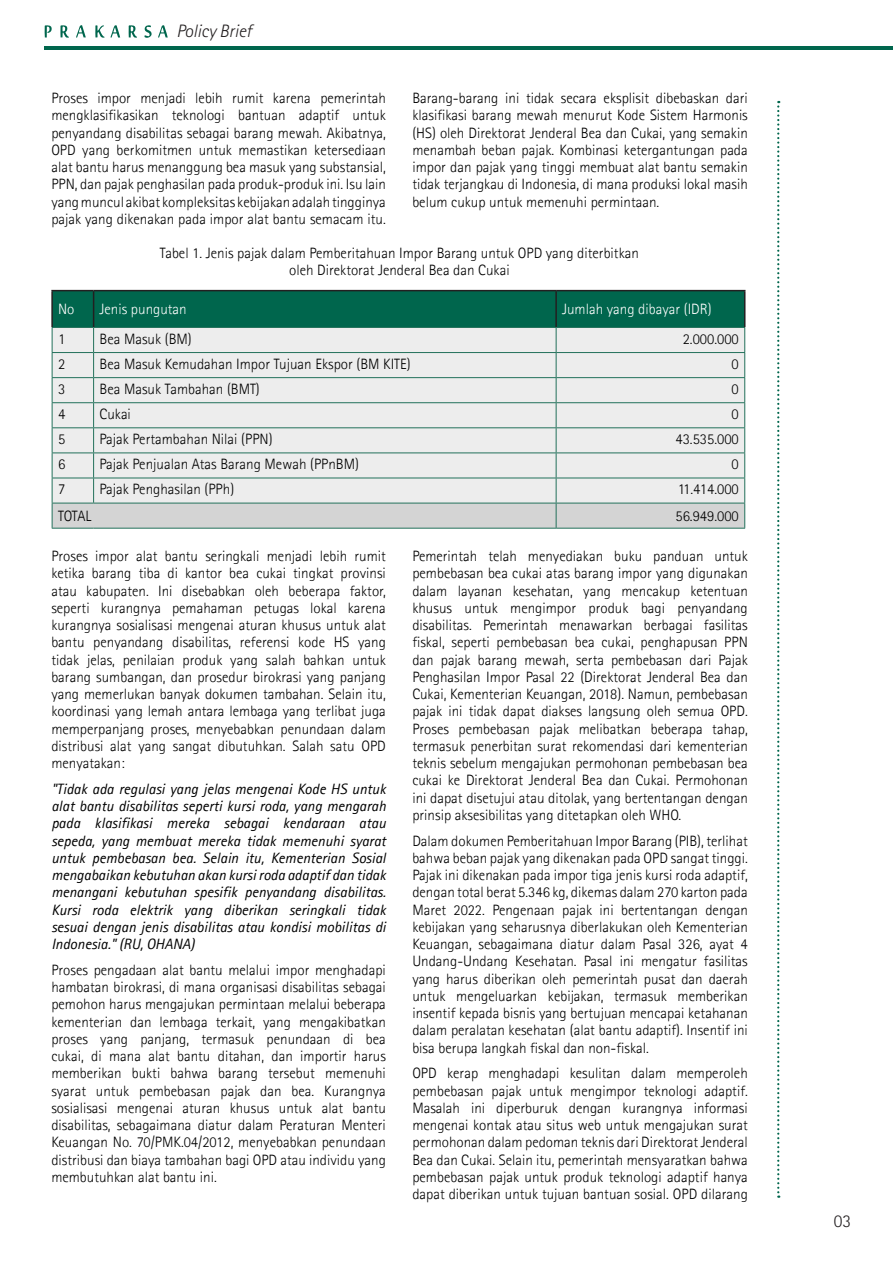
<style>
.page{position:relative;width:893px;height:1263px;background:#fff}
.page>*{position:absolute;margin:0;border:0;box-sizing:border-box;transform-origin:0 0}
.t1{font:italic 300 18px "Rotis Sans Serif Std";color:#231f20}
.t2{font:300 18px "Agfa Rotis Sans Serif";color:#231f20}
.t3{font:300 15px/17.2px "Agfa Rotis Sans Serif";color:#000;text-align:justify}
.t4{font:italic 15px/17.2px "Agfa Rotis Sans Serif";color:#000;text-align:justify}
.t5{font:300 15px "Agfa Rotis Sans Serif";color:#fff}
</style>
<div class="page">
<hr style="left:44px;top:46px;width:849px;height:3px;background:#00664d">
<svg style="left:44px;top:25px;width:124px;height:13px"></svg>
<svg style="left:777px;top:101px;width:2px;height:1097px"></svg>
<hr style="left:51px;top:290px;width:43px;height:1px;background:#231f20">
<hr style="left:51px;top:291px;width:2px;height:36px;background:#231f20">
<hr style="left:94px;top:290px;width:462px;height:1px;background:#231f20">
<hr style="left:556px;top:290px;width:189px;height:1px;background:#231f20">
<svg style="left:52px;top:291px;width:693px;height:237px;background:#bed0cc"></svg>
<hr style="left:52px;top:528px;width:42px;height:1px;background:#23715b">
<hr style="left:94px;top:528px;width:462px;height:1px;background:#23715b">
<hr style="left:556px;top:528px;width:189px;height:1px;background:#23715b">
<p class="t1" style="left:176px;top:20px;width:77px">Policy Brief</p>
<p class="t3" style="left:51px;top:89px;width:336px">Proses impor menjadi lebih rumit karena pemerintah mengklasifikasikan teknologi bantuan adaptif untuk penyandang disabilitas sebagai barang mewah. Akibatnya, OPD yang berkomitmen untuk memastikan ketersediaan alat bantu harus menanggung bea masuk yang substansial, PPN, dan pajak penghasilan pada produk-produk ini. Isu lain yang muncul akibat kompleksitas kebijakan adalah tingginya pajak yang dikenakan pada impor alat bantu semacam itu.</p>
<p class="t3" style="left:412px;top:89px;width:337px">Barang-barang ini tidak secara eksplisit dibebaskan dari klasifikasi barang mewah menurut Kode Sistem Harmonis (HS) oleh Direktorat Jenderal Bea dan Cukai, yang semakin menambah beban pajak. Kombinasi ketergantungan pada impor dan pajak yang tinggi membuat alat bantu semakin tidak terjangkau di Indonesia, di mana produksi lokal masih belum cukup untuk memenuhi permintaan.</p>
<p class="t3" style="left:160px;top:244px;width:481px;text-align:center">Tabel 1. Jenis pajak dalam Pemberitahuan Impor Barang untuk OPD yang diterbitkan oleh Direktorat Jenderal Bea dan Cukai</p>
<p class="t5" style="left:58px;top:301px;width:18px">No</p>
<p class="t5" style="left:100px;top:301px;width:89px">Jenis pungutan</p>
<p class="t5" style="left:562px;top:301px;width:151px">Jumlah yang dibayar (IDR)</p>
<p class="t3" style="left:58px;top:330px;width:9px">1</p>
<p class="t3" style="left:100px;top:330px;width:94px">Bea Masuk (BM)</p>
<p class="t3" style="left:683px;top:330px;width:58px">2.000.000</p>
<p class="t3" style="left:58px;top:355px;width:9px">2</p>
<p class="t3" style="left:100px;top:355px;width:313px">Bea Masuk Kemudahan Impor Tujuan Ekspor (BM KITE)</p>
<p class="t3" style="left:731px;top:355px;width:9px">0</p>
<p class="t3" style="left:58px;top:380px;width:9px">3</p>
<p class="t3" style="left:100px;top:380px;width:162px">Bea Masuk Tambahan (BMT)</p>
<p class="t3" style="left:731px;top:380px;width:9px">0</p>
<p class="t3" style="left:58px;top:405px;width:9px">4</p>
<p class="t3" style="left:100px;top:405px;width:33px">Cukai</p>
<p class="t3" style="left:731px;top:405px;width:9px">0</p>
<p class="t3" style="left:58px;top:430px;width:9px">5</p>
<p class="t3" style="left:100px;top:430px;width:174px">Pajak Pertambahan Nilai (PPN)</p>
<p class="t3" style="left:675px;top:430px;width:65px">43.535.000</p>
<p class="t3" style="left:58px;top:456px;width:9px">6</p>
<p class="t3" style="left:100px;top:456px;width:261px">Pajak Penjualan Atas Barang Mewah (PPnBM)</p>
<p class="t3" style="left:731px;top:456px;width:9px">0</p>
<p class="t3" style="left:58px;top:481px;width:9px">7</p>
<p class="t3" style="left:100px;top:481px;width:136px">Pajak Penghasilan (PPh)</p>
<p class="t3" style="left:678px;top:481px;width:63px">11.414.000</p>
<p class="t3" style="left:58px;top:507px;width:35px">TOTAL</p>
<p class="t3" style="left:675px;top:507px;width:65px">56.949.000</p>
<p class="t3" style="left:51px;top:547px;width:336px">Proses impor alat bantu seringkali menjadi lebih rumit ketika barang tiba di kantor bea cukai tingkat provinsi atau kabupaten. Ini disebabkan oleh beberapa faktor, seperti kurangnya pemahaman petugas lokal karena kurangnya sosialisasi mengenai aturan khusus untuk alat bantu penyandang disabilitas, referensi kode HS yang tidak jelas, penilaian produk yang salah bahkan untuk barang sumbangan, dan prosedur birokrasi yang panjang yang memerlukan banyak dokumen tambahan. Selain itu, koordinasi yang lemah antara lembaga yang terlibat juga memperpanjang proses, menyebabkan penundaan dalam distribusi alat yang sangat dibutuhkan. Salah satu OPD menyatakan:</p>
<p class="t4" style="left:51px;top:780px;width:336px">"Tidak ada regulasi yang jelas mengenai Kode HS untuk alat bantu disabilitas seperti kursi roda, yang mengarah pada klasifikasi mereka sebagai kendaraan atau sepeda, yang membuat mereka tidak memenuhi syarat untuk pembebasan bea. Selain itu, Kementerian Sosial mengabaikan kebutuhan akan kursi roda adaptif dan tidak menangani kebutuhan spesifik penyandang disabilitas.<br>Kursi roda elektrik yang diberikan seringkali tidak sesuai dengan jenis disabilitas atau kondisi mobilitas di Indonesia." (RU, OHANA)</p>
<p class="t3" style="left:51px;top:961px;width:336px">Proses pengadaan alat bantu melalui impor menghadapi hambatan birokrasi, di mana organisasi disabilitas sebagai pemohon harus mengajukan permintaan melalui beberapa kementerian dan lembaga terkait, yang mengakibatkan proses yang panjang, termasuk penundaan di bea cukai, di mana alat bantu ditahan, dan importir harus memberikan bukti bahwa barang tersebut memenuhi syarat untuk pembebasan pajak dan bea. Kurangnya sosialisasi mengenai aturan khusus untuk alat bantu disabilitas, sebagaimana diatur dalam Peraturan Menteri Keuangan No. 70/PMK.04/2012, menyebabkan penundaan distribusi dan biaya tambahan bagi OPD atau individu yang membutuhkan alat bantu ini.</p>
<p class="t3" style="left:412px;top:547px;width:337px">Pemerintah telah menyediakan buku panduan untuk pembebasan bea cukai atas barang impor yang digunakan dalam layanan kesehatan, yang mencakup ketentuan khusus untuk mengimpor produk bagi penyandang disabilitas. Pemerintah menawarkan berbagai fasilitas fiskal, seperti pembebasan bea cukai, penghapusan PPN dan pajak barang mewah, serta pembebasan dari Pajak Penghasilan Impor Pasal 22 (Direktorat Jenderal Bea dan Cukai, Kementerian Keuangan, 2018). Namun, pembebasan pajak ini tidak dapat diakses langsung oleh semua OPD.<br>Proses pembebasan pajak melibatkan beberapa tahap, termasuk penerbitan surat rekomendasi dari kementerian teknis sebelum mengajukan permohonan pembebasan bea cukai ke Direktorat Jenderal Bea dan Cukai. Permohonan ini dapat disetujui atau ditolak, yang bertentangan dengan prinsip aksesibilitas yang ditetapkan oleh WHO.</p>
<p class="t3" style="left:412px;top:832px;width:337px">Dalam dokumen Pemberitahuan Impor Barang (PIB), terlihat bahwa beban pajak yang dikenakan pada OPD sangat tinggi.<br>Pajak ini dikenakan pada impor tiga jenis kursi roda adaptif, dengan total berat 5.346 kg, dikemas dalam 270 karton pada Maret 2022. Pengenaan pajak ini bertentangan dengan kebijakan yang seharusnya diberlakukan oleh Kementerian Keuangan, sebagaimana diatur dalam Pasal 326, ayat 4<br>Undang-Undang Kesehatan. Pasal ini mengatur fasilitas yang harus diberikan oleh pemerintah pusat dan daerah untuk mengeluarkan kebijakan, termasuk memberikan insentif kepada bisnis yang bertujuan mencapai ketahanan dalam peralatan kesehatan (alat bantu adaptif). Insentif ini bisa berupa langkah fiskal dan non-fiskal.</p>
<p class="t3" style="left:412px;top:1065px;width:337px">OPD kerap menghadapi kesulitan dalam memperoleh pembebasan pajak untuk mengimpor teknologi adaptif.<br>Masalah ini diperburuk dengan kurangnya informasi mengenai kontak atau situs web untuk mengajukan surat permohonan dalam pedoman teknis dari Direktorat Jenderal Bea dan Cukai. Selain itu, pemerintah mensyaratkan bahwa pembebasan pajak untuk produk teknologi adaptif hanya dapat diberikan untuk tujuan bantuan sosial. OPD dilarang</p>
<p class="t2" style="left:834px;top:1211px;width:19px">03</p>
</div>
